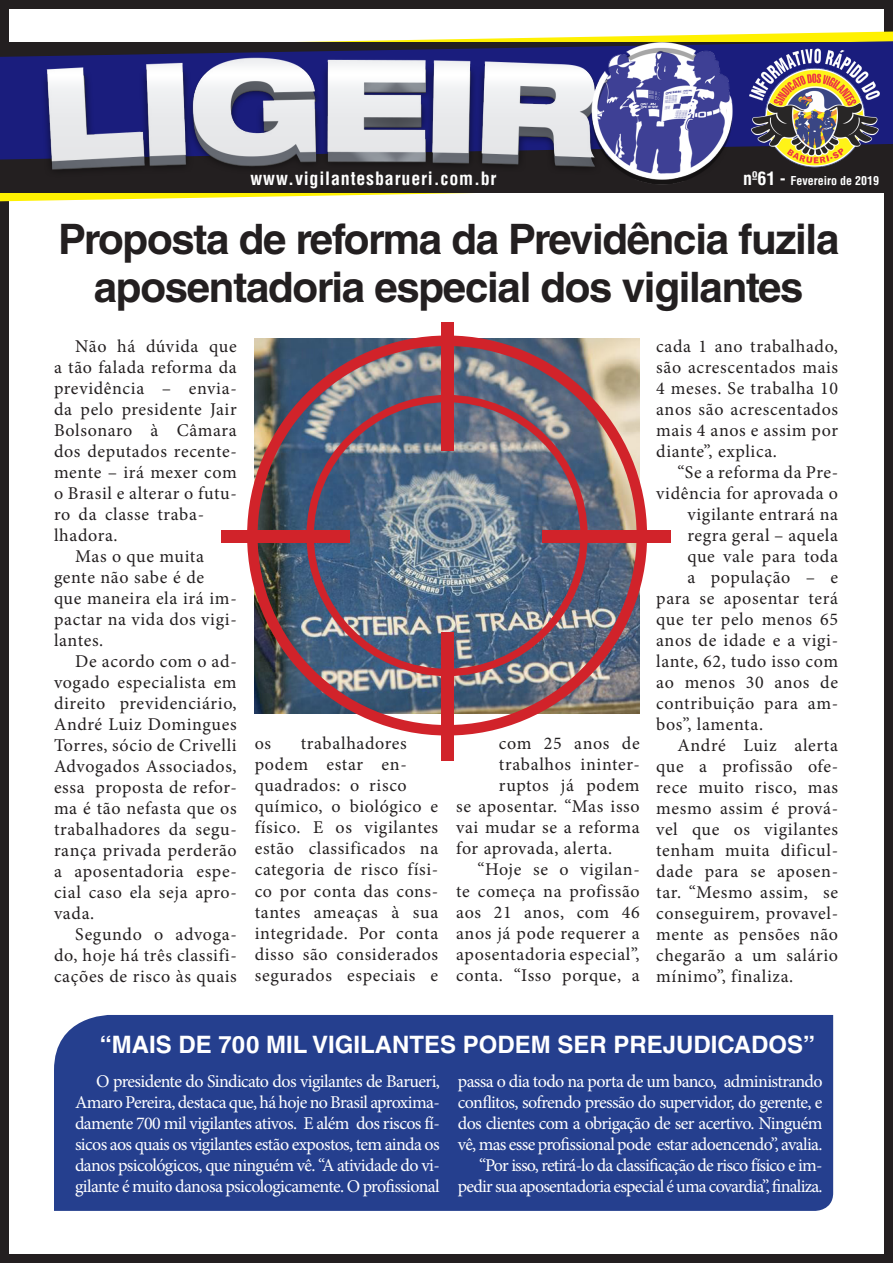
<style>
.page{position:relative;width:893px;height:1263px;background:#fff}
.page>*{position:absolute;margin:0;border:0;box-sizing:border-box;transform-origin:0 0}
.t1{font:700 42px/48px "Helvetica LT Std";letter-spacing:-.03em;color:#231f20;text-align:center}
.t2{font:700 24px "Helvetica LT Std";color:#fff}
.t3{font:18px/21px "Minion Pro";letter-spacing:.035em;color:#231f20;text-align:justify}
.t4{font:18px/21px "Minion Pro";letter-spacing:-.04em;color:#fff;text-align:justify}
.t5{font:700 condensed 18px "Helvetica";letter-spacing:.045em;color:#fff}
.t6{font:700 condensed 12px "Helvetica";color:#fff}
.s1{font-size:18px}
</style>
<div class="page">
<div style="left:0;top:0;width:893px;height:1263px;border:9px solid #231f20"></div>
<div style="left:54px;top:1015px;width:779px;height:196px;background:#253f8e"></div>
<svg style="left:0;top:32px;width:893px;height:169px"></svg>
<svg style="left:0;top:41px;width:893px;height:119px;background:#21236d"></svg>
<img style="left:27px;top:40px;width:719px;height:161px">
<img style="left:738px;top:44px;width:141px;height:141px">
<img style="left:255px;top:339px;width:385px;height:375px">
<div style="left:247px;top:335px;width:400px;height:400px;border:10px solid #d1232a;border-radius:50%"></div>
<div style="left:306px;top:395px;width:282px;height:281px;border:7px solid #d1232a;border-radius:50%"></div>
<div style="left:221px;top:530px;width:129px;height:12px;background:#d1232a"></div>
<div style="left:542px;top:530px;width:129px;height:12px;background:#d1232a"></div>
<div style="left:441px;top:322px;width:12px;height:129px;background:#d1232a"></div>
<div style="left:441px;top:632px;width:12px;height:129px;background:#d1232a"></div>
<p class="t5" style="left:250px;top:168px;width:248px">www.vigilantesbarueri.com.br</p>
<p class="t6" style="left:743px;top:174px;width:138px"><span class="s1">nº61 -</span> Fevereiro de 2019</p>
<p class="t1" style="left:58px;top:215px;width:783px">Proposta de reforma da Previdência fuzila aposentadoria especial dos vigilantes</p>
<p class="t3" style="left:54px;top:336px;width:184px;text-align:left;text-indent:21px">Não há dúvida que a tão falada reforma da previdência – envia&shy;da pelo presidente Jair<br>Bolsonaro à Câmara dos deputados recente&shy;mente – irá mexer com o Brasil e alterar o futu&shy;ro da classe traba&shy;lhadora.</p>
<p class="t3" style="left:54px;top:546px;width:184px;text-align:left;text-indent:21px">Mas o que muita gente não sabe é de<br>que maneira ela irá im&shy;pactar na vida dos vigi&shy;lantes.</p>
<p class="t3" style="left:54px;top:651px;width:184px;text-indent:21px">De acordo com o ad&shy;vogado especialista em direito previdenciário, André Luiz Domingues Torres, sócio de Crivelli Advogados Associados, essa proposta de refor&shy;ma é tão nefasta que os trabalhadores da segu&shy;rança privada perderão a aposentadoria espe&shy;cial caso ela seja apro&shy;vada.</p>
<p class="t3" style="left:54px;top:924px;width:184px;text-indent:21px">Segundo o advoga&shy;do, hoje há três classifi&shy;cações de risco às quais</p>
<p class="t3" style="left:255px;top:733px;width:185px;text-align:left;text-indent:46px">trabalhadores podem estar en&shy;quadrados: o risco químico, o biológico e físico. E os vigilantes estão classificados na categoria de risco físi&shy;co por conta das cons&shy;tantes ameaças à sua integridade. Por conta disso são considerados segurados especiais e</p>
<p class="t3" style="left:499px;top:733px;width:142px">com 25 anos de</p>
<p class="t3" style="left:255px;top:733px;width:18px">os</p>
<p class="t3" style="left:499px;top:754px;width:142px">trabalhos ininter-</p>
<p class="t3" style="left:499px;top:775px;width:142px">ruptos já podem</p>
<p class="t3" style="left:456px;top:796px;width:185px">se aposentar. “Mas isso</p>
<p class="t3" style="left:456px;top:817px;width:185px">vai mudar se a reforma</p>
<p class="t3" style="left:456px;top:838px;width:158px">for aprovada, alerta.</p>
<p class="t3" style="left:456px;top:859px;width:185px;text-indent:21px">“Hoje se o vigilan&shy;te começa na profissão aos 21 anos, com 46 anos já pode requerer a aposentadoria especial”, conta. “Isso porque, a</p>
<p class="t3" style="left:656px;top:336px;width:183px">cada 1 ano trabalhado, são acrescentados mais 4 meses. Se trabalha 10 anos são acrescentados mais 4 anos e assim por diante”, explica.</p>
<p class="t3" style="left:677px;top:462px;width:162px">“Se a reforma da Pre-</p>
<p class="t3" style="left:656px;top:483px;width:183px">vidência for aprovada o</p>
<p class="t3" style="left:687px;top:504px;width:152px">vigilante entrará na</p>
<p class="t3" style="left:687px;top:525px;width:152px">regra geral – aquela</p>
<p class="t3" style="left:687px;top:546px;width:152px">que vale para toda</p>
<p class="t3" style="left:687px;top:567px;width:152px">a população – e</p>
<p class="t3" style="left:656px;top:588px;width:183px">para se aposentar terá</p>
<p class="t3" style="left:656px;top:609px;width:183px">que ter pelo menos 65</p>
<p class="t3" style="left:656px;top:630px;width:183px">anos de idade e a vigi-</p>
<p class="t3" style="left:656px;top:651px;width:183px">lante, 62, tudo isso com</p>
<p class="t3" style="left:656px;top:672px;width:183px">ao menos 30 anos de</p>
<p class="t3" style="left:656px;top:693px;width:183px">contribuição para am-</p>
<p class="t3" style="left:656px;top:714px;width:108px">bos”, lamenta.</p>
<p class="t3" style="left:656px;top:735px;width:183px;text-indent:21px">André Luiz alerta que a profissão ofe&shy;rece muito risco, mas mesmo assim é prová&shy;vel que os vigilantes tenham muita dificul&shy;dade para se aposen&shy;tar. “Mesmo assim, se conseguirem, provavel&shy;mente as pensões não chegarão a um salário mínimo”, finaliza.</p>
<p class="t2" style="left:100px;top:1030px;width:717px">“MAIS DE 700 MIL VIGILANTES PODEM SER PREJUDICADOS”</p>
<p class="t4" style="left:75px;top:1071px;width:366px;text-indent:21px">O presidente do Sindicato dos vigilantes de Barueri, Amaro Pereira, destaca que, há hoje no Brasil aproxima&shy;damente 700 mil vigilantes ativos. E além dos riscos fí&shy;sicos aos quais os vigilantes estão expostos, tem ainda os danos psicológicos, que ninguém vê. “A atividade do vi&shy;gilante é muito danosa psicologicamente. O profissional</p>
<p class="t4" style="left:458px;top:1071px;width:366px">passa o dia todo na porta de um banco, administrando conflitos, sofrendo pressão do supervidor, do gerente, e dos clientes com a obrigação de ser acertivo. Ninguém vê, mas esse profissional pode estar adoencendo”, avalia.</p>
<p class="t4" style="left:458px;top:1155px;width:366px;text-align:right">“Por isso, retirá-lo da classificação de risco físico e im&shy;pedir sua aposentadoria especial é uma covardia”, finaliza.</p>
</div>
